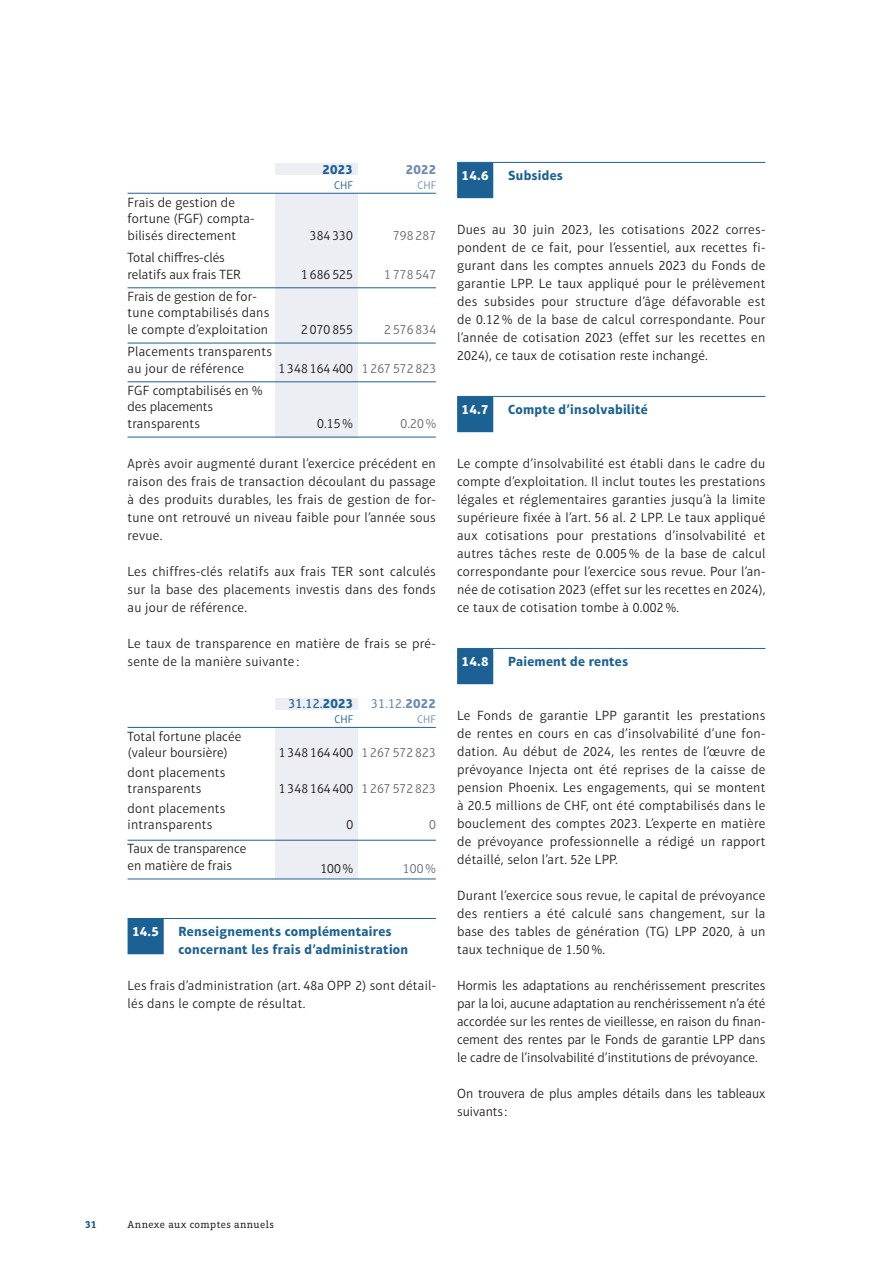
<style>
.page{position:relative;width:893px;height:1263px;background:#fff}
.page>*{position:absolute;margin:0;border:0;box-sizing:border-box;transform-origin:0 0}
.fr_Lauftext{font:300 13.5px/18px "Aptifer Sans LT Pro";letter-spacing:.02em;color:#231f20;text-align:justify}
.dt_Statistik_Linie{font:300 13.5px/16.5px "Aptifer Sans LT Pro";letter-spacing:.01em;color:#231f20}
._00_UT_LT{font:700 13.5px/18px "Aptifer Sans LT Pro";letter-spacing:.02em;color:#1b6194}
.dt_Statistik_Linie-2{font:300 13.5px "Aptifer Sans LT Pro";letter-spacing:.01em;color:#6c6d70}
.fr_Lauftext-2{font:300 13.5px/18px "Aptifer Sans LT Pro";color:#231f20}
._00_UT_LT-2{font:700 13.5px "Aptifer Sans LT Pro";letter-spacing:.02em;color:#fff}
.t1{font:13.5px "Aptifer Sans LT Pro";color:#6d8db4}
.t2{font:13.5px "Aptifer Sans LT Pro";color:#1b6194}
.t3{font:700 13.5px "Aptifer Sans LT Pro";color:#6d8db4}
.t4{font:300 11.25px "Aptifer Sans LT Pro";letter-spacing:.01em;color:#6d8db4}
.t5{font:300 11.25px "Aptifer Sans LT Pro";letter-spacing:.01em;color:#1b6194}
.t6{font:10.5px "Aptifer Slab LT Pro";letter-spacing:.035em;color:#231f20}
.t7{font:700 10.5px "Aptifer Slab LT Pro";color:#1b6194}
.s1{font-weight:700}
</style>
<div class="page">
<div style="left:128px;top:919px;width:36px;height:35px;background:#1b6194"></div>
<hr style="left:128px;top:918px;width:308px;height:1px;background:#1b6194">
<div style="left:275px;top:164px;width:82px;height:11px;background:#eceef4"></div>
<div style="left:275px;top:193px;width:82px;height:244px;background:#eceef4"></div>
<hr style="left:128px;top:193px;width:308px;height:1px;background:#1b6194">
<hr style="left:128px;top:288px;width:308px;height:1px;background:#1b6194">
<hr style="left:128px;top:343px;width:308px;height:1px;background:#1b6194">
<hr style="left:128px;top:382px;width:308px;height:1px;background:#1b6194">
<hr style="left:128px;top:437px;width:308px;height:1px;background:#1b6194">
<div style="left:275px;top:698px;width:82px;height:11px;background:#eceef4"></div>
<div style="left:275px;top:727px;width:82px;height:152px;background:#eceef4"></div>
<hr style="left:128px;top:727px;width:308px;height:1px;background:#1b6194">
<hr style="left:128px;top:840px;width:308px;height:1px;background:#1b6194">
<hr style="left:128px;top:879px;width:308px;height:1px;background:#1b6194">
<div style="left:457px;top:163px;width:36px;height:35px;background:#1b6194"></div>
<hr style="left:457px;top:162px;width:308px;height:1px;background:#1b6194">
<div style="left:457px;top:397px;width:36px;height:35px;background:#1b6194"></div>
<hr style="left:457px;top:396px;width:308px;height:1px;background:#1b6194">
<div style="left:457px;top:649px;width:36px;height:35px;background:#1b6194"></div>
<hr style="left:457px;top:648px;width:308px;height:1px;background:#1b6194">
<p class="_00_UT_LT" style="left:322px;top:160px;width:32px">2023</p>
<p class="t5" style="left:334px;top:179px;width:20px">CHF</p>
<p class="t3" style="left:406px;top:161px;width:32px">2022</p>
<p class="t4" style="left:417px;top:179px;width:20px">CHF</p>
<p class="dt_Statistik_Linie" style="left:128px;top:194px;width:128px">Frais de gestion de fortune (FGF) compta&shy;bilisés directement</p>
<p class="dt_Statistik_Linie" style="left:128px;top:249px;width:115px">Total chiffres-clés relatifs aux frais TER</p>
<p class="dt_Statistik_Linie" style="left:128px;top:288px;width:143px">Frais de gestion de for&shy;tune comptabilisés dans le compte d’exploitation</p>
<p class="dt_Statistik_Linie" style="left:128px;top:343px;width:146px">Placements transparents au jour de référence</p>
<p class="dt_Statistik_Linie" style="left:128px;top:382px;width:137px">FGF comptabilisés en % des placements transparents</p>
<p class="dt_Statistik_Linie" style="left:310px;top:227px;width:45px">384 330</p>
<p class="dt_Statistik_Linie" style="left:301px;top:266px;width:53px">1 686 525</p>
<p class="dt_Statistik_Linie-2" style="left:393px;top:228px;width:45px">798 287</p>
<p class="dt_Statistik_Linie-2" style="left:384px;top:266px;width:53px">1 778 547</p>
<p class="dt_Statistik_Linie" style="left:301px;top:321px;width:53px">2 070 855</p>
<p class="dt_Statistik_Linie" style="left:278px;top:360px;width:76px">1 348 164 400</p>
<p class="dt_Statistik_Linie-2" style="left:384px;top:322px;width:53px">2 576 834</p>
<p class="dt_Statistik_Linie-2" style="left:362px;top:360px;width:76px">1 267 572 823</p>
<p class="dt_Statistik_Linie" style="left:317px;top:415px;width:37px">0.15%</p>
<p class="fr_Lauftext" style="left:128px;top:454px;width:310px">Après avoir augmenté durant l’exercice précédent en raison des frais de transaction découlant du passage à des produits durables, les frais de gestion de for&shy;tune ont retrouvé un niveau faible pour l’année sous revue.</p>
<p class="fr_Lauftext" style="left:128px;top:562px;width:310px">Les chiffres-clés relatifs aux frais TER sont calculés sur la base des placements investis dans des fonds au jour de référence.</p>
<p class="fr_Lauftext" style="left:128px;top:634px;width:310px">Le taux de transparence en matière de frais se pré&shy;sente de la manière suivante :</p>
<p class="dt_Statistik_Linie-2" style="left:400px;top:416px;width:37px">0.20%</p>
<p class="dt_Statistik_Linie" style="left:128px;top:728px;width:115px">Total fortune placée (valeur boursière)</p>
<p class="dt_Statistik_Linie" style="left:128px;top:764px;width:99px">dont placements transparents</p>
<p class="dt_Statistik_Linie" style="left:128px;top:800px;width:99px">dont placements intransparents</p>
<p class="dt_Statistik_Linie" style="left:128px;top:840px;width:120px">Taux de transparence en matière de frais</p>
<p class="t2" style="left:288px;top:696px;width:66px">31.12.<span class="s1">2023</span></p>
<p class="t5" style="left:334px;top:713px;width:20px">CHF</p>
<p class="fr_Lauftext" style="left:279px;top:744px;width:76px">1 348 164 400</p>
<p class="fr_Lauftext" style="left:279px;top:780px;width:76px">1 348 164 400</p>
<p class="fr_Lauftext" style="left:346px;top:816px;width:8px">0</p>
<p class="fr_Lauftext" style="left:320px;top:859px;width:34px">100%</p>
<p class="t1" style="left:371px;top:696px;width:66px">31.12.<span class="s1">2022</span></p>
<p class="t4" style="left:417px;top:713px;width:20px">CHF</p>
<p class="dt_Statistik_Linie-2" style="left:361px;top:745px;width:76px">1 267 572 823</p>
<p class="dt_Statistik_Linie-2" style="left:361px;top:781px;width:76px">1 267 572 823</p>
<p class="dt_Statistik_Linie-2" style="left:429px;top:817px;width:8px">0</p>
<p class="dt_Statistik_Linie-2" style="left:403px;top:860px;width:34px">100%</p>
<p class="_00_UT_LT-2" style="left:132px;top:923px;width:28px">14.5</p>
<p class="_00_UT_LT" style="left:179px;top:922px;width:231px">Renseignements complémentaires concernant les frais d’administration</p>
<p class="fr_Lauftext" style="left:128px;top:976px;width:310px">Les frais d’administration (art. 48a OPP 2) sont détail&shy;lés dans le compte de résultat.</p>
<p class="_00_UT_LT-2" style="left:462px;top:167px;width:28px">14.6</p>
<p class="_00_UT_LT" style="left:508px;top:166px;width:56px">Subsides</p>
<p class="fr_Lauftext" style="left:457px;top:220px;width:310px">Dues au 30 juin 2023, les cotisations 2022 corres&shy;pondent de ce fait, pour l’essentiel, aux recettes fi&shy;gurant dans les comptes annuels 2023 du Fonds de garantie LPP. Le taux appliqué pour le prélèvement des subsides pour structure d’âge défavorable est de 0.12 % de la base de calcul correspondante. Pour l’année de cotisation 2023 (effet sur les recettes en 2024), ce taux de cotisation reste inchangé.</p>
<p class="_00_UT_LT-2" style="left:462px;top:401px;width:28px">14.7</p>
<p class="_00_UT_LT" style="left:508px;top:400px;width:141px">Compte d’insolvabilité</p>
<p class="fr_Lauftext" style="left:457px;top:454px;width:310px">Le compte d’insolvabilité est établi dans le cadre du compte d’exploitation. Il inclut toutes les prestations légales et réglementaires garanties jusqu’à la limite supérieure fixée à l’art. 56 al. 2 LPP. Le taux appliqué aux cotisations pour prestations d’insolvabilité et autres tâches reste de 0.005 % de la base de calcul correspondante pour l’exercice sous revue. Pour l’an&shy;née de cotisation 2023 (effet sur les recettes en 2024), ce taux de cotisation tombe à 0.002 %.</p>
<p class="_00_UT_LT-2" style="left:462px;top:653px;width:28px">14.8</p>
<p class="_00_UT_LT" style="left:508px;top:652px;width:122px">Paiement de rentes</p>
<p class="fr_Lauftext" style="left:457px;top:706px;width:310px">Le Fonds de garantie LPP garantit les prestations de rentes en cours en cas d’insolvabilité d’une fon&shy;dation. Au début de 2024, les rentes de l’œuvre de prévoyance Injecta ont été reprises de la caisse de pension Phoenix. Les engagements, qui se montent à 20.5 millions de CHF, ont été comptabilisés dans le bouclement des comptes 2023. L’experte en matière de prévoyance professionnelle a rédigé un rapport détaillé, selon l’art. 52e LPP.</p>
<p class="fr_Lauftext" style="left:457px;top:886px;width:310px">Durant l’exercice sous revue, le capital de prévoyance des rentiers a été calculé sans changement, sur la base des tables de génération (TG) LPP 2020, à un taux technique de 1.50 %.</p>
<p class="fr_Lauftext" style="left:457px;top:976px;width:310px">Hormis les adaptations au renchérissement prescrites par la loi, aucune adaptation au renchérissement n’a été accordée sur les rentes de vieillesse, en raison du finan&shy;cement des rentes par le Fonds de garantie LPP dans le cadre de l’insolvabilité d’institutions de prévoyance.</p>
<p class="fr_Lauftext-2" style="left:457px;top:1084px;width:310px">On trouvera de plus amples détails dans les tableaux suivants:</p>
<p class="t7" style="left:85px;top:1218px;width:13px">31</p>
<p class="t6" style="left:128px;top:1219px;width:148px">Annexe aux comptes annuels</p>
</div>
